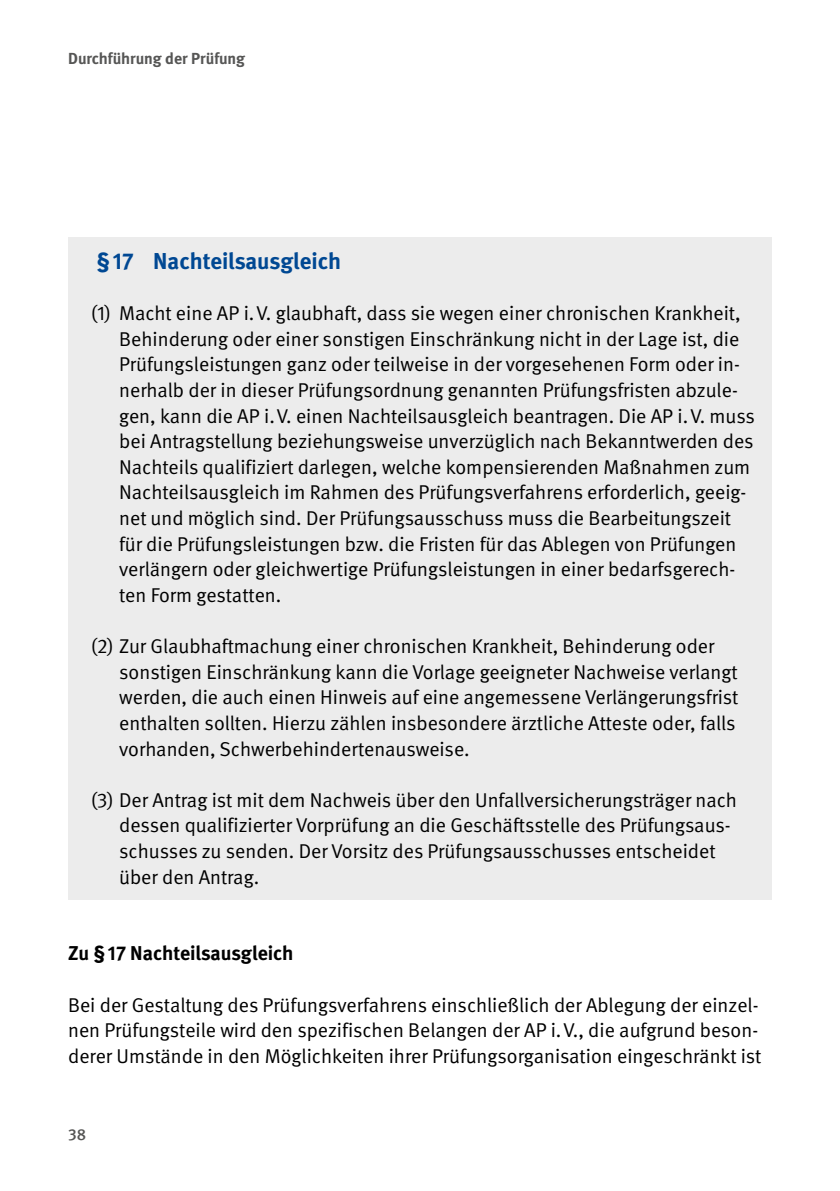
<style>
.page{position:relative;width:840px;height:1191px;background:#fff}
.page>*{position:absolute;margin:0;border:0;box-sizing:border-box;transform-origin:0 0}
.Überschriften_H2_hinterlegt{font:700 23px "DGUV Meta";color:#004893}
.Fließtext_FT_Abstand_vor_nach_hinterlegt{font:20px/25.6px "DGUV Meta";color:#000}
.Fließtext_FT_Abstand_vor_und_nach{font:20px/25.6px "DGUV Meta";color:#000}
.Fließtext_FT_Abstand_vor_bold_2{font:700 20px "DGUV Meta";color:#000}
.t1{font:700 16px "DGUV Meta";color:#565655}
.t2{font:500 16px "DGUV Meta";color:#565655}
</style>
<div class="page">
<div style="left:68px;top:237px;width:703px;height:49px;background:#ececec"></div>
<div style="left:68px;top:272px;width:703px;height:346px;background:#ececec"></div>
<div style="left:68px;top:605px;width:703px;height:167px;background:#ececec"></div>
<div style="left:68px;top:758px;width:703px;height:142px;background:#ececec"></div>
<p class="t1" style="left:68px;top:49px;width:178px">Durchführung der Prüfung</p>
<h2 class="Überschriften_H2_hinterlegt" style="left:96px;top:247px;width:246px">§17 Nachteilsausgleich</h2>
<p class="Fließtext_FT_Abstand_vor_nach_hinterlegt" style="left:119px;top:301px;width:637px;text-indent:-28px">(1) Macht eine AP i.V. glaubhaft, dass sie wegen einer chronischen Krankheit, Behinderung oder einer sonstigen Einschränkung nicht in der Lage ist, die Prüfungsleistungen ganz oder teilweise in der vorgesehenen Form oder in&shy;nerhalb der in dieser Prüfungsordnung genannten Prüfungsfristen abzule&shy;gen, kann die AP i.V. einen Nachteilsausgleich beantragen. Die AP i.V. muss bei Antragstellung beziehungsweise unverzüglich nach Bekanntwerden des Nachteils qualifiziert darlegen, welche kompensierenden Maßnahmen zum Nachteilsausgleich im Rahmen des Prüfungsverfahrens erforderlich, geeig&shy;net und möglich sind. Der Prüfungsausschuss muss die Bearbeitungszeit für die Prüfungsleistungen bzw. die Fristen für das Ablegen von Prüfungen verlängern oder gleichwertige Prüfungsleistungen in einer bedarfsgerech&shy;ten Form gestatten.</p>
<p class="Fließtext_FT_Abstand_vor_nach_hinterlegt" style="left:119px;top:634px;width:620px;text-indent:-28px">(2) Zur Glaubhaftmachung einer chronischen Krankheit, Behinderung oder sonstigen Einschränkung kann die Vorlage geeigneter Nachweise verlangt werden, die auch einen Hinweis auf eine angemessene Verlängerungsfrist enthalten sollten. Hierzu zählen insbesondere ärztliche Atteste oder, falls vorhanden, Schwerbehindertenausweise.</p>
<p class="Fließtext_FT_Abstand_vor_nach_hinterlegt" style="left:119px;top:787px;width:619px;text-indent:-28px">(3) Der Antrag ist mit dem Nachweis über den Unfallversicherungsträger nach dessen qualifizierter Vorprüfung an die Geschäftsstelle des Prüfungsaus&shy;schusses zu senden. Der Vorsitz des Prüfungsausschusses entscheidet über den Antrag.</p>
<p class="Fließtext_FT_Abstand_vor_bold_2" style="left:68px;top:941px;width:227px">Zu §17 Nachteilsausgleich</p>
<p class="Fließtext_FT_Abstand_vor_und_nach" style="left:68px;top:992px;width:694px">Bei der Gestaltung des Prüfungsverfahrens einschließlich der Ablegung der einzel&shy;nen Prüfungsteile wird den spezifischen Belangen der AP i.V., die aufgrund beson&shy;derer Umstände in den Möglichkeiten ihrer Prüfungsorganisation eingeschränkt ist</p>
<p class="t2" style="left:68px;top:1124px;width:20px">38</p>
</div>
